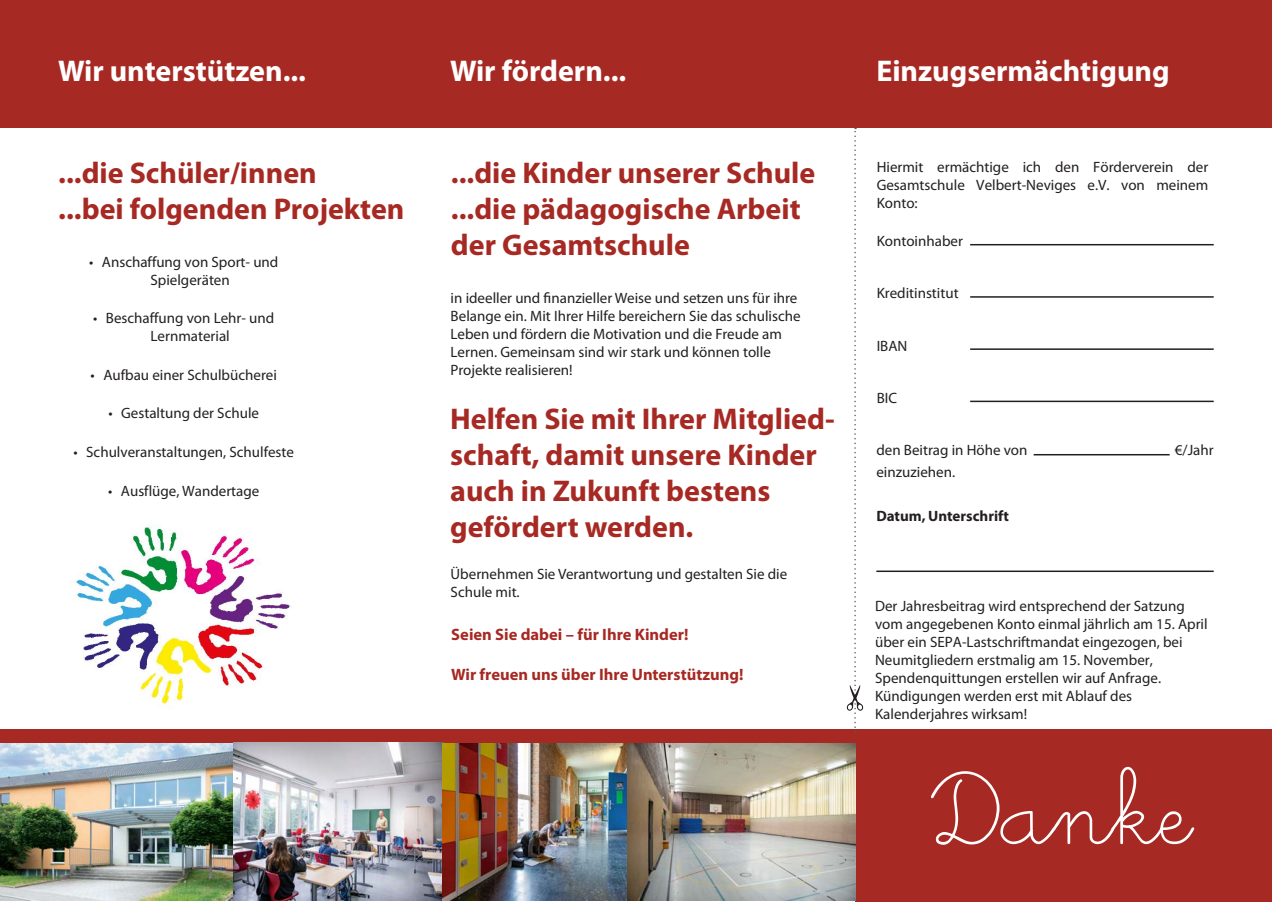
<style>
.page{position:relative;width:1272px;height:902px;background:#fff}
.page>*{position:absolute;margin:0;border:0;box-sizing:border-box;transform-origin:0 0}
.t1{font:108px "Little Days";color:#fff}
.t2{font:700 30px/36px "Myriad Pro";color:#a72923}
.t3{font:700 30px "Myriad Pro";color:#fff}
.t4{font:700 16.5px "Myriad Pro";color:#a72923}
.t5{font:15px/18px "Myriad Pro";color:#231f20}
.t6{font:700 15px "Myriad Pro";color:#231f20}
</style>
<div class="page">
<div style="left:0;top:0;width:1271px;height:128px;background:#a72923"></div>
<div style="left:0;top:729px;width:1271px;height:14px;background:#a72923"></div>
<div style="left:855px;top:740px;width:416px;height:161px;background:#a72923"></div>
<hr style="left:970px;top:244px;width:243px;height:1px;background:#231f20">
<hr style="left:970px;top:296px;width:243px;height:1px;background:#231f20">
<hr style="left:970px;top:348px;width:243px;height:2px;background:#231f20">
<hr style="left:970px;top:400px;width:243px;height:2px;background:#231f20">
<hr style="left:1033px;top:454px;width:136px;height:1px;background:#231f20">
<hr style="left:876px;top:570px;width:337px;height:2px;background:#231f20">
<svg style="left:846px;top:128px;width:17px;height:604px"></svg>
<img style="left:72px;top:526px;width:220px;height:183px">
<img style="left:234px;top:742px;width:211px;height:158px">
<img style="left:442px;top:743px;width:185px;height:157px">
<img style="left:0;top:743px;width:232px;height:157px">
<img style="left:627px;top:743px;width:228px;height:157px">
<h2 class="t3" style="left:58px;top:51px;width:249px">Wir unterstützen...</h2>
<h2 class="t2" style="left:58px;top:154px;width:348px">...die Schüler/innen<br>...bei folgenden Projekten</h2>
<p class="t5" style="left:150px;top:252px;width:129px;text-indent:-61px">• Anschaffung von Sport- und<br>Spielgeräten</p>
<p class="t5" style="left:150px;top:309px;width:125px;text-indent:-57px">• Beschaffung von Lehr- und<br>Lernmaterial</p>
<p class="t5" style="left:91px;top:365px;width:188px">• Aufbau einer Schulbücherei</p>
<p class="t5" style="left:108px;top:404px;width:152px">• Gestaltung der Schule</p>
<p class="t5" style="left:73px;top:443px;width:222px">• Schulveranstaltungen, Schulfeste</p>
<p class="t5" style="left:108px;top:482px;width:153px">• Ausflüge, Wandertage</p>
<h2 class="t3" style="left:450px;top:51px;width:178px">Wir fördern...</h2>
<h2 class="t2" style="left:451px;top:154px;width:366px">...die Kinder unserer Schule ...die pädagogische Arbeit der Gesamtschule</h2>
<p class="t5" style="left:450px;top:289px;width:351px">in ideeller und finanzieller Weise und setzen uns für ihre Belange ein. Mit Ihrer Hilfe bereichern Sie das schulische Leben und fördern die Motivation und die Freude am Lernen. Gemeinsam sind wir stark und können tolle Projekte realisieren!</p>
<h2 class="t2" style="left:450px;top:399px;width:386px">Helfen Sie mit Ihrer Mitglied&shy;schaft, damit unsere Kinder auch in Zukunft bestens gefördert werden.</h2>
<p class="t5" style="left:450px;top:564px;width:338px">Übernehmen Sie Verantwortung und gestalten Sie die<br>Schule mit.</p>
<p class="t4" style="left:451px;top:623px;width:239px">Seien Sie dabei – für Ihre Kinder!</p>
<p class="t4" style="left:451px;top:663px;width:294px">Wir freuen uns über Ihre Unterstützung!</p>
<h2 class="t3" style="left:876px;top:51px;width:295px">Einzugsermächtigung</h2>
<p class="t5" style="left:876px;top:158px;width:333px;text-align:justify">Hiermit ermächtige ich den Förderverein der Gesamtschule Velbert-Neviges e.V. von meinem Konto:</p>
<p class="t5" style="left:876px;top:232px;width:88px">Kontoinhaber</p>
<p class="t5" style="left:876px;top:284px;width:83px">Kreditinstitut</p>
<p class="t5" style="left:876px;top:336px;width:32px">IBAN</p>
<p class="t5" style="left:876px;top:388px;width:22px">BIC</p>
<p class="t5" style="left:876px;top:441px;width:152px">den Beitrag in Höhe von</p>
<p class="t5" style="left:1174px;top:441px;width:40px">€/Jahr</p>
<p class="t5" style="left:876px;top:463px;width:80px">einzuziehen.</p>
<p class="t6" style="left:876px;top:506px;width:134px">Datum, Unterschrift</p>
<p class="t5" style="left:875px;top:597px;width:334px">Der Jahresbeitrag wird entsprechend der Satzung vom angegebenen Konto einmal jährlich am 15. April über ein SEPA-Lastschriftmandat eingezogen, bei Neumitgliedern erstmalig am 15. November, Spendenquittungen erstellen wir auf Anfrage.<br>Kündigungen werden erst mit Ablauf des Kalenderjahres wirksam!</p>
<h1 class="t1" style="left:930px;top:759px;width:264px">Danke</h1>
</div>
